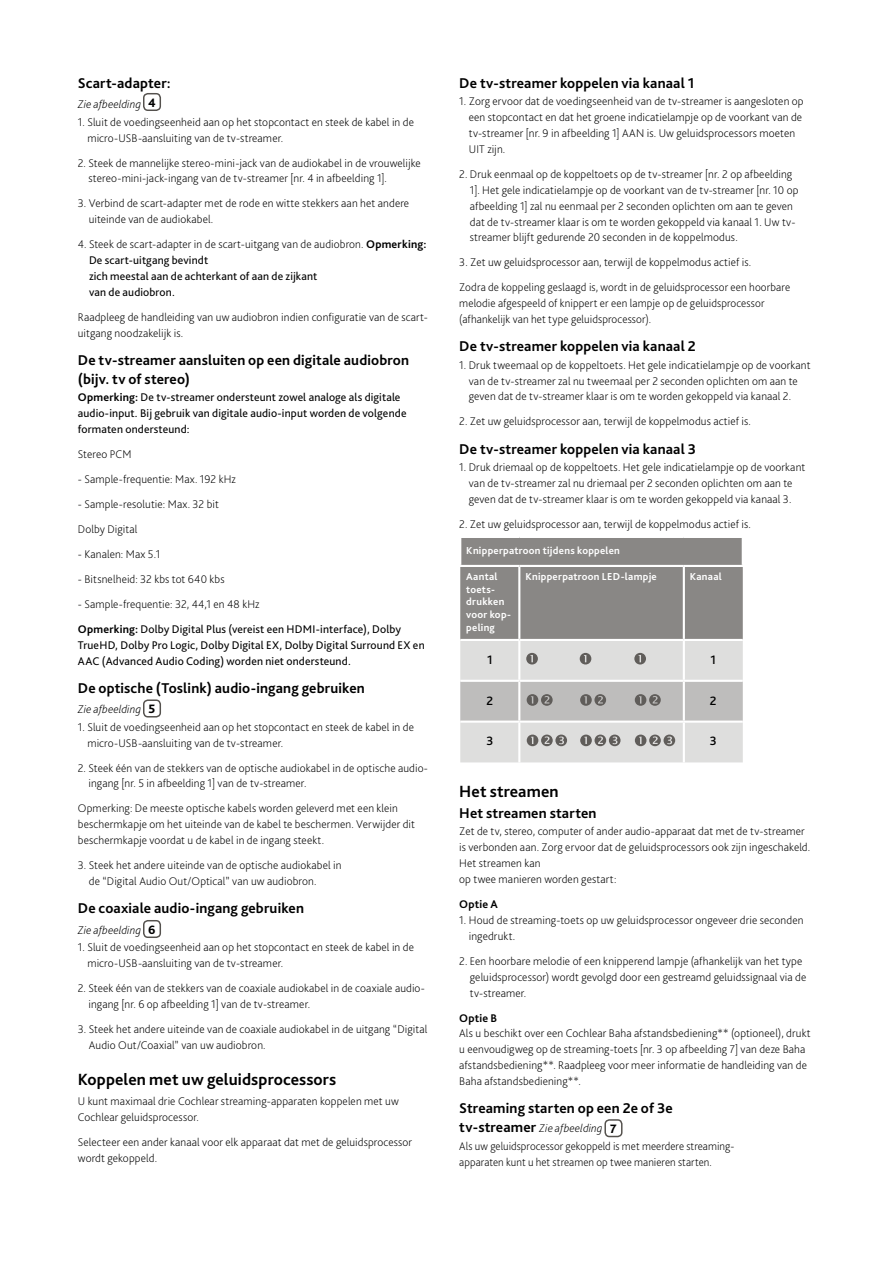
<style>
.page{position:relative;width:893px;height:1263px;background:#fff}
.page>*{position:absolute;margin:0;border:0;box-sizing:border-box;transform-origin:0 0}
.t1{font:700 16.95px "Bliss Pro";letter-spacing:.005em;color:#000}
.t2{font:700 14.85px/19px "Bliss Pro";letter-spacing:.01em;color:#000}
.t3{font:500 12.75px "Bliss Pro";color:#000}
.t4{font:200 11.7px/15.9px "Bliss Pro";letter-spacing:.01em;color:#000}
.t5{font:11.7px/15.9px "Bliss Pro";letter-spacing:.01em;color:#000}
.t6{font:italic 200 11.7px "Bliss Pro";letter-spacing:.01em;color:#000}
.t7{font:700 11.7px "Bliss Pro";letter-spacing:.015em;color:#000}
.t8{font:700 10.65px/12.8px "Bliss Pro";letter-spacing:.025em;color:#fff}
.s1{font-weight:800;font-style:normal;font-size:12.75px}
.s2{font-weight:200}
.s3{font-weight:700}
.s4{font-weight:700;font-size:14.85px}
.s5{font-style:italic}
.s6{font-weight:800;font-size:12.75px}
</style>
<div class="page">
<div style="left:143px;top:93px;width:18px;height:18px;border:1px solid #55524e;border-radius:4px"></div>
<div style="left:143px;top:699px;width:18px;height:18px;border:1px solid #55524e;border-radius:4px"></div>
<div style="left:143px;top:920px;width:18px;height:18px;border:1px solid #55524e;border-radius:4px"></div>
<svg style="left:460px;top:537px;width:283px;height:225px;background:#b2b1b0"></svg>
<div style="left:604px;top:1119px;width:18px;height:18px;border:1px solid #55524e;border-radius:4px"></div>
<p class="t2" style="left:78px;top:73px;width:95px">Scart-adapter:</p>
<p class="t6" style="left:78px;top:97px;width:79px">Zie afbeelding <span class="s1">4</span></p>
<p class="t4" style="left:87px;top:114px;width:328px;text-indent:-10px">1. Sluit de voedingseenheid aan op het stopcontact en steek de kabel in de micro-USB-aansluiting van de tv-streamer.</p>
<p class="t4" style="left:88px;top:154px;width:334px;text-indent:-11px">2. Steek de mannelijke stereo-mini-jack van de audiokabel in de vrouwelijke stereo-mini-jack-ingang van de tv-streamer [nr. 4 in afbeelding 1].</p>
<p class="t4" style="left:89px;top:195px;width:322px;text-indent:-11px">3. Verbind de scart-adapter met de rode en witte stekkers aan het andere uiteinde van de audiokabel.</p>
<p class="t5" style="left:89px;top:236px;width:339px;text-indent:-11px"><span class="s2">4. Steek de scart-adapter in de scart-uitgang van de audiobron.</span> <span class="s3">Opmerking:<br></span>De scart-uitgang bevindt<br>zich meestal aan de achterkant of aan de zijkant<br>van de audiobron.</p>
<p class="t4" style="left:78px;top:309px;width:351px">Raadpleeg de handleiding van uw audiobron indien configuratie van de scart&shy;uitgang noodzakelijk is.</p>
<p class="t2" style="left:78px;top:350px;width:333px">De tv-streamer aansluiten op een digitale audiobron (bijv. tv of stereo)</p>
<p class="t5" style="left:78px;top:389px;width:330px"><span class="s3">Opmerking:</span> De tv-streamer ondersteunt zowel analoge als digitale audio-input. Bij gebruik van digitale audio-input worden de volgende formaten ondersteund:</p>
<p class="t4" style="left:78px;top:446px;width:55px">Stereo PCM</p>
<p class="t4" style="left:78px;top:471px;width:160px">- Sample-frequentie: Max. 192 kHz</p>
<p class="t4" style="left:78px;top:491px;width:143px;line-height:24.9px">- Sample-resolutie: Max. 32 bit<br>Dolby Digital</p>
<p class="t4" style="left:78px;top:546px;width:84px">- Kanalen: Max 5.1</p>
<p class="t4" style="left:78px;top:571px;width:148px">- Bitsnelheid: 32 kbs tot 640 kbs</p>
<p class="t5" style="left:78px;top:591px;width:325px;line-height:24.9px"><span class="s2">- Sample-frequentie: 32, 44,1 en 48 kHz<br></span><span class="s3">Opmerking:</span> Dolby Digital Plus (vereist een HDMI-interface), Dolby</p>
<p class="t5" style="left:78px;top:636px;width:348px">TrueHD, Dolby Pro Logic, Dolby Digital EX, Dolby Digital Surround EX en<br>AAC (Advanced Audio Coding) worden niet ondersteund.</p>
<p class="t2" style="left:78px;top:678px;width:289px">De optische (Toslink) audio-ingang gebruiken</p>
<p class="t6" style="left:78px;top:702px;width:79px">Zie afbeelding <span class="s1">5</span></p>
<p class="t4" style="left:87px;top:718px;width:328px;text-indent:-10px">1. Sluit de voedingseenheid aan op het stopcontact en steek de kabel in de micro-USB-aansluiting van de tv-streamer.</p>
<p class="t4" style="left:88px;top:759px;width:341px;text-indent:-11px">2. Steek één van de stekkers van de optische audiokabel in de optische audio&shy;ingang [nr. 5 in afbeelding 1] van de tv-streamer.</p>
<p class="t4" style="left:78px;top:800px;width:339px">Opmerking: De meeste optische kabels worden geleverd met een klein beschermkapje om het uiteinde van de kabel te beschermen. Verwijder dit beschermkapje voordat u de kabel in de ingang steekt.</p>
<p class="t4" style="left:89px;top:857px;width:254px;text-indent:-11px">3. Steek het andere uiteinde van de optische audiokabel in de “Digital Audio Out/Optical” van uw audiobron.</p>
<p class="t2" style="left:78px;top:898px;width:228px">De coaxiale audio-ingang gebruiken</p>
<p class="t6" style="left:78px;top:923px;width:79px">Zie afbeelding <span class="s1">6</span></p>
<p class="t4" style="left:87px;top:939px;width:328px;text-indent:-10px">1. Sluit de voedingseenheid aan op het stopcontact en steek de kabel in de micro-USB-aansluiting van de tv-streamer.</p>
<p class="t4" style="left:88px;top:980px;width:338px;text-indent:-11px">2. Steek één van de stekkers van de coaxiale audiokabel in de coaxiale audio&shy;ingang [nr. 6 op afbeelding 1] van de tv-streamer.</p>
<p class="t4" style="left:89px;top:1021px;width:340px;text-indent:-11px">3. Steek het andere uiteinde van de coaxiale audiokabel in de uitgang “Digital<br>Audio Out/Coaxial” van uw audiobron.</p>
<h1 class="t1" style="left:78px;top:1069px;width:260px">Koppelen met uw geluidsprocessors</h1>
<p class="t4" style="left:78px;top:1093px;width:322px">U kunt maximaal drie Cochlear streaming-apparaten koppelen met uw<br>Cochlear geluidsprocessor.</p>
<p class="t4" style="left:78px;top:1134px;width:336px">Selecteer een ander kanaal voor elk apparaat dat met de geluidsprocessor wordt gekoppeld.</p>
<p class="t2" style="left:459px;top:73px;width:237px">De tv-streamer koppelen via kanaal 1</p>
<p class="t4" style="left:469px;top:93px;width:336px;text-indent:-10px">1. Zorg ervoor dat de voedingseenheid van de tv-streamer is aangesloten op een stopcontact en dat het groene indicatielampje op de voorkant van de tv-streamer [nr. 9 in afbeelding 1] AAN is. Uw geluidsprocessors moeten UIT zijn.</p>
<p class="t4" style="left:470px;top:166px;width:330px;text-indent:-11px">2. Druk eenmaal op de koppeltoets op de tv-streamer [nr. 2 op afbeelding 1]. Het gele indicatielampje op de voorkant van de tv-streamer [nr. 10 op afbeelding 1] zal nu eenmaal per 2 seconden oplichten om aan te geven dat de tv-streamer klaar is om te worden gekoppeld via kanaal 1. Uw tv&shy;streamer blijft gedurende 20 seconden in de koppelmodus.</p>
<p class="t4" style="left:459px;top:250px;width:332px;line-height:24.9px">3. Zet uw geluidsprocessor aan, terwijl de koppelmodus actief is.<br>Zodra de koppeling geslaagd is, wordt in de geluidsprocessor een hoorbare</p>
<p class="t4" style="left:459px;top:295px;width:307px">melodie afgespeeld of knippert er een lampje op de geluidsprocessor (afhankelijk van het type geluidsprocessor).</p>
<p class="t2" style="left:459px;top:336px;width:238px">De tv-streamer koppelen via kanaal 2</p>
<p class="t4" style="left:469px;top:356px;width:343px;text-indent:-10px">1. Druk tweemaal op de koppeltoets. Het gele indicatielampje op de voorkant van de tv-streamer zal nu tweemaal per 2 seconden oplichten om aan te geven dat de tv-streamer klaar is om te worden gekoppeld via kanaal 2.</p>
<p class="t4" style="left:459px;top:413px;width:293px">2. Zet uw geluidsprocessor aan, terwijl de koppelmodus actief is.</p>
<p class="t2" style="left:459px;top:439px;width:238px">De tv-streamer koppelen via kanaal 3</p>
<p class="t4" style="left:459px;top:459px;width:348px;text-align:center">1. Druk driemaal op de koppeltoets. Het gele indicatielampje op de voorkant van de tv-streamer zal nu driemaal per 2 seconden oplichten om aan te geven dat de tv-streamer klaar is om te worden gekoppeld via kanaal 3.</p>
<p class="t4" style="left:459px;top:516px;width:293px">2. Zet uw geluidsprocessor aan, terwijl de koppelmodus actief is.</p>
<p class="t8" style="left:466px;top:544px;width:155px">Knipperpatroon tijdens koppelen</p>
<p class="t8" style="left:466px;top:570px;width:46px">Aantal toets&shy;drukken voor kop&shy;peling</p>
<p class="t8" style="left:525px;top:570px;width:133px">Knipperpatroon LED-lampje</p>
<p class="t8" style="left:690px;top:570px;width:33px">Kanaal</p>
<p class="t3" style="left:487px;top:651px;width:7px">1</p>
<p class="t3" style="left:710px;top:651px;width:7px">1</p>
<p class="t3" style="left:486px;top:692px;width:8px">2</p>
<p class="t3" style="left:710px;top:692px;width:8px">2</p>
<p class="t3" style="left:486px;top:733px;width:8px">3</p>
<p class="t3" style="left:710px;top:733px;width:8px">3</p>
<h1 class="t1" style="left:459px;top:780px;width:101px">Het streamen</h1>
<p class="t2" style="left:459px;top:803px;width:139px">Het streamen starten</p>
<p class="t4" style="left:459px;top:823px;width:353px">Zet de tv, stereo, computer of ander audio-apparaat dat met de tv-streamer is verbonden aan. Zorg ervoor dat de geluidsprocessors ook zijn ingeschakeld.<br>Het streamen kan<br>op twee manieren worden gestart:</p>
<p class="t7" style="left:459px;top:897px;width:40px">Optie A</p>
<p class="t4" style="left:469px;top:912px;width:336px;text-indent:-10px">1. Houd de streaming-toets op uw geluidsprocessor ongeveer drie seconden ingedrukt.</p>
<p class="t4" style="left:470px;top:953px;width:338px;text-indent:-11px">2. Een hoorbare melodie of een knipperend lampje (afhankelijk van het type geluidsprocessor) wordt gevolgd door een gestreamd geluidssignaal via de tv-streamer.</p>
<p class="t7" style="left:459px;top:1010px;width:39px">Optie B</p>
<p class="t4" style="left:459px;top:1025px;width:353px">Als u beschikt over een Cochlear Baha afstandsbediening** (optioneel), drukt u eenvoudigweg op de streaming-toets [nr. 3 op afbeelding 7] van deze Baha afstandsbediening**. Raadpleeg voor meer informatie de handleiding van de Baha afstandsbediening**.</p>
<p class="t2" style="left:459px;top:1098px;width:215px">Streaming starten op een 2e of 3e</p>
<p class="t4" style="left:459px;top:1119px;width:277px;line-height:17.4px"><span class="s4">tv-streamer</span> <span class="s5">Zie afbeelding</span> <span class="s6">7<br></span>Als uw geluidsprocessor gekoppeld is met meerdere streaming-</p>
<p class="t4" style="left:459px;top:1153px;width:254px">apparaten kunt u het streamen op twee manieren starten.</p>
</div>
